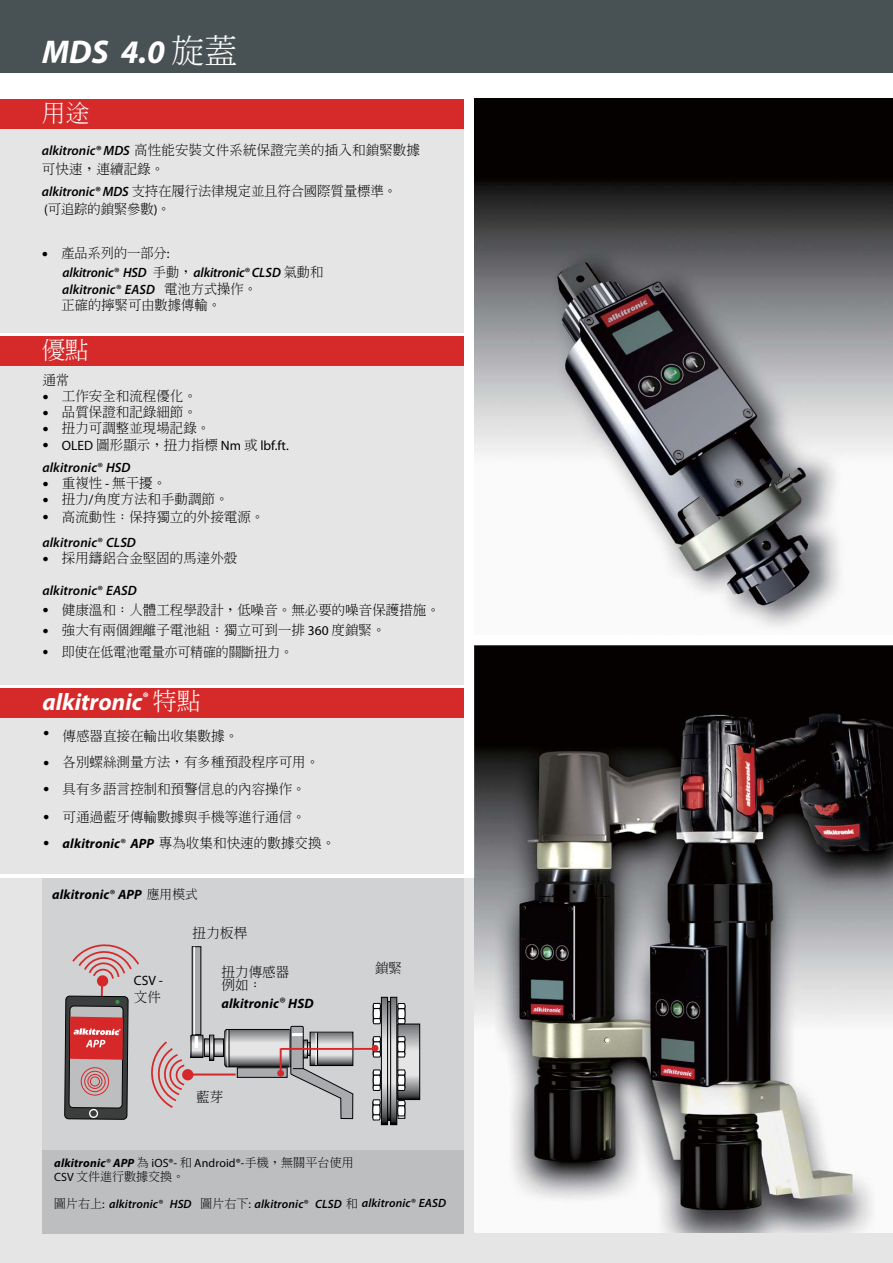
<style>
.page{position:relative;width:893px;height:1263px;background:#fff}
.page>*{position:absolute;margin:0;border:0;box-sizing:border-box;transform-origin:0 0}
.t1{font:italic 700 33px "Myriad Pro";color:#fff}
.t2{font:italic 700 24px "Myriad Pro";color:#fff}
.t3{font:24px "Adobe Ming Std Light E Ten B5 H";color:#fff}
.t4{font:13.5px/13.5px "Adobe Ming Std Light E Ten B5 H";color:#000102}
.t5{font:italic 600 13.5px/17.1px "Myriad Pro";letter-spacing:.005em;color:#000102}
.t6{font:italic 700 13.5px "Myriad Pro";letter-spacing:.01em;color:#000102}
.t7{font:13.5px/22.2px "Myriad Pro";color:#000102}
.t8{font:13.5px "Adobe Ming Std Light E Ten B5 H";color:#000102;scale:.96 1}
.t9{font:italic 600 12px "Myriad Pro";letter-spacing:.01em;color:#000102}
.t10{font:12px "Myriad Pro";letter-spacing:.01em;color:#000102}
.t11{font:12px "Adobe Ming Std Light E Ten B5 H";color:#000102}
.s1{font-family:"Adobe Ming Std Light E Ten B5 H";font-weight:400;font-style:normal}
.s2{font-family:"Myriad Pro";font-weight:600;font-style:italic}
.s3{font-family:"Myriad Pro"}
.s4{font-family:"Arial";font-weight:700;font-size:10.5px}
.s5{font-weight:400;font-style:normal}
.s6{font-family:"Adobe Ming Std Light E Ten B5 H"}
.s7{font-weight:600;font-style:italic}
.s8{font-family:"Arial";font-style:normal;font-size:10.5px}
.s9{font-family:"Adobe Ming Std Light E Ten B5 H";font-weight:400;font-style:normal;font-size:12.75px}
.s10{font-weight:400;font-style:normal;font-size:15.3px}
.s11{font-weight:700;font-style:italic}
</style>
<div class="page">
<div style="left:0;top:0;width:893px;height:72px;background:#485153"></div>
<div style="left:0;top:878px;width:893px;height:385px;background:#e6e5e5"></div>
<div style="left:43px;top:878px;width:421px;height:274px;background:#d1d2d3"></div>
<div style="left:43px;top:1150px;width:421px;height:83px;background:#bdbec0"></div>
<img style="left:474px;top:99px;width:419px;height:529px">
<img style="left:474px;top:645px;width:419px;height:588px">
<svg style="left:388px;top:1003px;width:2px;height:116px"></svg>
<div style="left:386px;top:1001px;width:7px;height:120px;border:1px solid #000102"></div>
<svg style="left:399px;top:1026px;width:19px;height:72px"></svg>
<div style="left:397px;top:1024px;width:23px;height:76px;border:1px solid #000102"></div>
<svg style="left:392px;top:999px;width:3px;height:124px"></svg>
<div style="left:390px;top:997px;width:7px;height:128px;border:1px solid #000102"></div>
<svg style="left:372px;top:1002px;width:9px;height:23px"></svg>
<svg style="left:397px;top:1003px;width:9px;height:22px"></svg>
<svg style="left:397px;top:1036px;width:9px;height:22px"></svg>
<svg style="left:397px;top:1069px;width:9px;height:22px"></svg>
<svg style="left:372px;top:1069px;width:9px;height:22px"></svg>
<div style="left:397px;top:1103px;width:8px;height:16px;border:1px solid #000102"></div>
<svg style="left:397px;top:1100px;width:9px;height:17px"></svg>
<svg style="left:372px;top:1099px;width:9px;height:22px"></svg>
<svg style="left:383px;top:999px;width:3px;height:124px"></svg>
<div style="left:381px;top:997px;width:7px;height:128px;border:1px solid #000102"></div>
<svg style="left:372px;top:1036px;width:9px;height:22px"></svg>
<svg style="left:215px;top:1040px;width:7px;height:15px"></svg>
<div style="left:213px;top:1038px;width:11px;height:19px;border:1px solid #000102"></div>
<svg style="left:206px;top:1040px;width:3px;height:15px"></svg>
<div style="left:204px;top:1038px;width:10px;height:19px;border:1px solid #000102"></div>
<svg style="left:211px;top:1037px;width:1px;height:22px"></svg>
<div style="left:209px;top:1035px;width:5px;height:26px;border:1px solid #000102"></div>
<div style="left:192px;top:947px;width:9px;height:88px;background:#aaabae"></div>
<div style="left:192px;top:946px;width:9px;height:89px;border:1px solid #000102"></div>
<hr style="left:193px;top:947px;width:2px;height:88px;background:#fff">
<hr style="left:281px;top:1048px;width:92px;height:2px;background:#d62829">
<svg style="left:224px;top:1025px;width:130px;height:95px"></svg>
<hr style="left:188px;top:1074px;width:48px;height:2px;background:#d62829">
<svg style="left:151px;top:1035px;width:52px;height:73px"></svg>
<svg style="left:64px;top:944px;width:75px;height:176px"></svg>
<div style="left:0;top:120px;width:464px;height:213px;background:#e6e5e5"></div>
<div style="left:0;top:99px;width:463px;height:30px;background:#d62929"></div>
<div style="left:0;top:356px;width:463px;height:329px;background:#e6e5e5"></div>
<div style="left:0;top:711px;width:463px;height:163px;background:#e6e5e5"></div>
<div style="left:0;top:336px;width:463px;height:30px;background:#d62929"></div>
<div style="left:0;top:688px;width:463px;height:29px;background:#d62929"></div>
<h1 class="t1" style="left:42px;top:32px;width:196px">MDS 4.0 <span class="s1">旋蓋</span></h1>
<h2 class="t3" style="left:42px;top:104px;width:49px">用途</h2>
<p class="t4" style="left:42px;top:143px;width:380px;line-height:18.6px"><span class="s2">alkitronic® MDS</span> 高性能安裝文件系統保證完美的插入和鎖緊數據可快速，連續記錄。</p>
<p class="t4" style="left:42px;top:184px;width:356px;line-height:17.7px"><span class="s2">alkitronic® MDS</span> 支持在履行法律規定並且符合國際質量標準。<span class="s3">(</span>可追踪的鎖緊參數<span class="s3">)</span>。</p>
<p class="t4" style="left:42px;top:248px;width:129px"><span class="s4">-</span> 產品系列的一部分<span class="s3">:</span></p>
<p class="t5" style="left:62px;top:264px;width:263px">alkitronic<span class="s5">®</span> HSD <span class="s1">手動，</span>alkitronic<span class="s5">®</span> CLSD <span class="s1">氣動和</span>alkitronic<span class="s5">®</span> EASD <span class="s1">電池方式操作。</span></p>
<p class="t4" style="left:61px;top:300px;width:161px">正確的擰緊可由數據傳輸。</p>
<h2 class="t3" style="left:42px;top:341px;width:49px">優點</h2>
<p class="t4" style="left:42px;top:375px;width:29px">通常</p>
<p class="t4" style="left:42px;top:391px;width:156px"><span class="s4">-</span> 工作安全和流程優化。</p>
<p class="t4" style="left:42px;top:407px;width:156px"><span class="s4">-</span> 品質保證和記錄細節。</p>
<p class="t4" style="left:42px;top:423px;width:169px"><span class="s4">-</span> 扭力可調整並現場記錄。</p>
<p class="t7" style="left:42px;top:434px;width:248px"><span class="s4">-</span> OLED <span class="s6">圖形顯示，扭力指標</span> Nm <span class="s6">或</span> lbf.ft. <span class="s7">alkitronic</span>® <span class="s7">HSD</span></p>
<p class="t4" style="left:42px;top:478px;width:125px"><span class="s4">-</span> 重複性 <span class="s3">-</span> 無干擾。</p>
<p class="t4" style="left:42px;top:494px;width:188px"><span class="s4">-</span> 扭力<span class="s3">/</span>角度方法和手動調節。</p>
<p class="t4" style="left:42px;top:512px;width:223px"><span class="s4">-</span> 高流動性：保持獨立的外接電源。</p>
<p class="t5" style="left:42px;top:534px;width:95px">alkitronic<span class="s5">®</span> CLSD</p>
<p class="t4" style="left:42px;top:553px;width:196px"><span class="s4">-</span> 採用鑄鋁合金堅固的馬達外殼</p>
<p class="t5" style="left:42px;top:582px;width:96px">alkitronic<span class="s5">®</span> EASD</p>
<p class="t4" style="left:42px;top:605px;width:399px"><span class="s4">-</span> 健康溫和：人體工程學設計，低噪音。無必要的噪音保護措施。</p>
<p class="t4" style="left:42px;top:625px;width:345px"><span class="s4">-</span> 強大有兩個鋰離子電池組：獨立可到一排 <span class="s3">360</span> 度鎖緊。</p>
<p class="t8" style="left:42px;top:647px;width:262px"><span class="s4">-</span> 即使在低電池電量亦可精確的關斷扭力。</p>
<h2 class="t2" style="left:43px;top:688px;width:160px">alkitronic<sup>®</sup> <span class="s1">特點</span></h2>
<p class="t4" style="left:43px;top:731px;width:196px"><sup>-</sup> 傳感器直接在輸出收集數據。</p>
<p class="t4" style="left:43px;top:757px;width:277px"><span class="s4">-</span> 各別螺絲測量方法，有多種預設程序可用。</p>
<p class="t4" style="left:43px;top:784px;width:264px"><span class="s4">-</span> 具有多語言控制和預警信息的內容操作。</p>
<p class="t4" style="left:43px;top:812px;width:264px"><span class="s4">-</span> 可通過藍牙傳輸數據與手機等進行通信。</p>
<p class="t6" style="left:43px;top:835px;width:294px"><span class="s8">-</span> alkitronic<span class="s5">®</span> APP <span class="s1">專為收集和快速的數據交換。</span></p>
<p class="t6" style="left:52px;top:886px;width:147px">alkitronic<span class="s5">®</span> APP <span class="s9">應用模式</span></p>
<p class="t7" style="left:134px;top:969px;width:31px">CSV -</p>
<p class="t4" style="left:134px;top:992px;width:29px">文件</p>
<p class="t4" style="left:193px;top:928px;width:56px">扭力板桿</p>
<p class="t4" style="left:221px;top:967px;width:69px">扭力傳感器例如：</p>
<p class="t6" style="left:221px;top:996px;width:94px">alkitronic<span class="s10">®</span> HSD</p>
<p class="t4" style="left:196px;top:1092px;width:29px">藍芽</p>
<p class="t4" style="left:375px;top:963px;width:29px">鎖緊</p>
<p class="t10" style="left:54px;top:1155px;width:301px"><span class="s11">alkitronic</span>® <span class="s11">APP</span> <span class="s6">為</span> iOS®- <span class="s6">和</span> Android®-<span class="s6">手機，無關平台使用</span></p>
<p class="t11" style="left:54px;top:1172px;width:132px"><span class="s3">CSV</span> 文件進行數據交換。</p>
<p class="t9" style="left:54px;top:1197px;width:393px"><span class="s1">圖片右上</span><span class="s5">:</span> alkitronic<span class="s5">®</span> HSD <span class="s1">圖片右下</span><span class="s5">:</span> alkitronic<span class="s5">®</span> CLSD <span class="s1">和</span> alkitronic<span class="s5">®</span> EASD</p>
</div>
